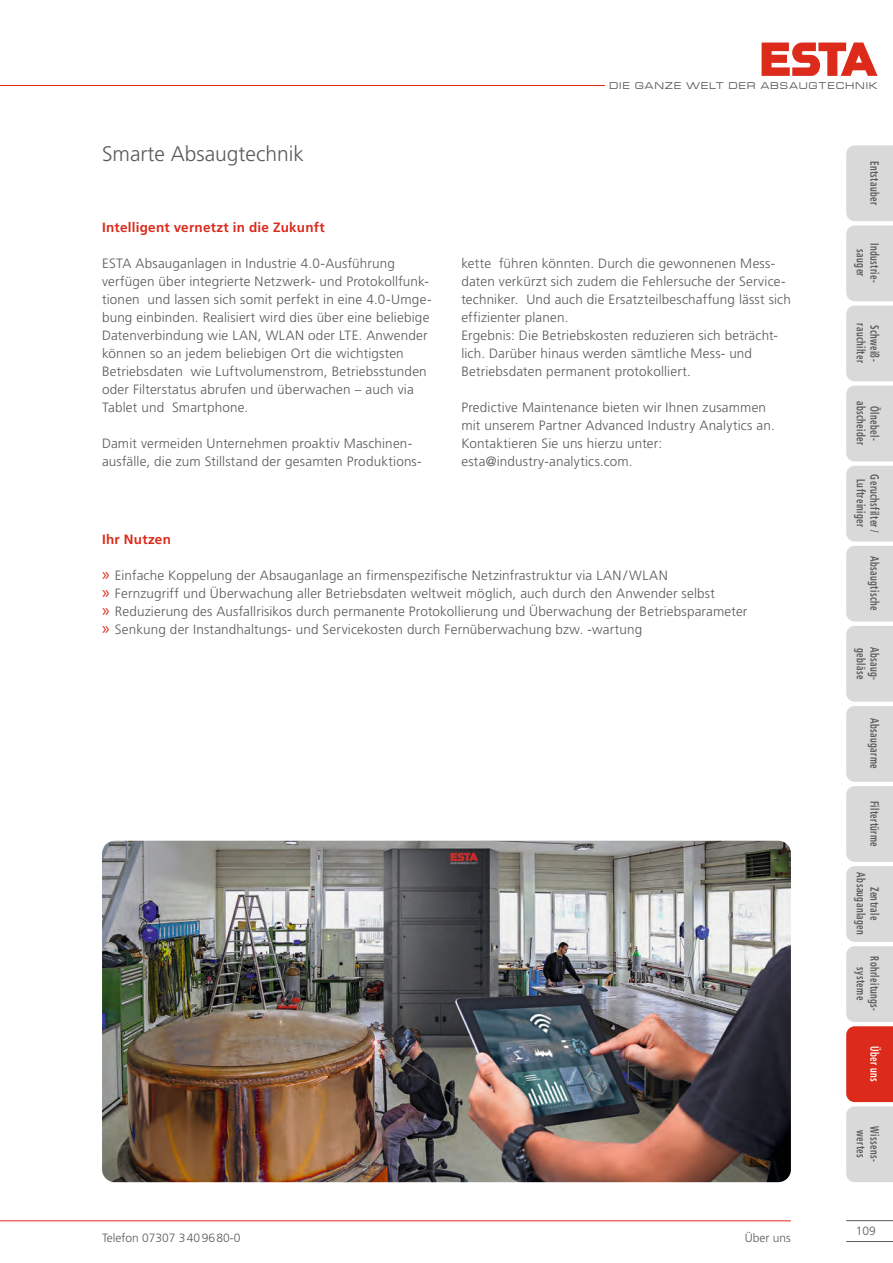
<style>
.page{position:relative;width:893px;height:1263px;background:#fff}
.page>*{position:absolute;margin:0;border:0;box-sizing:border-box;transform-origin:0 0}
.t1{font:300 21px "Frutiger LT Std";color:#5a5a5a}
.t2{font:300 13.5px/18px "Frutiger LT Std";letter-spacing:.015em;color:#5a5a5a}
.t3{font:700 13.5px "Frutiger LT Std";letter-spacing:.02em;color:#dc2a1b}
.t4{font:700 condensed 12px/13.5px "Frutiger LT Std";letter-spacing:.04em;color:#5a5a5a;text-align:center;scale:.75 1}
.t5{font:300 12px "Frutiger LT Std";color:#5a5a5a}
.t6{font:700 condensed 12px "Frutiger LT Std";letter-spacing:.04em;color:#fff;scale:.75 1}
.t7{font:10.2px "Microgramma D Medi Exte";letter-spacing:.15em;color:#5a5a5a;scale:.95 1}
.s1{font-family:"Myriad Pro";font-weight:400;font-size:18px;color:#dc2a1b}
</style>
<div class="page">
<hr style="left:0;top:1220px;width:791px;height:1px;background:#dc2a1b">
<hr style="left:846px;top:1220px;width:47px;height:1px;background:#5a5a5a">
<hr style="left:846px;top:1241px;width:47px;height:1px;background:#5a5a5a">
<img style="left:102px;top:841px;width:689px;height:341px">
<hr style="left:0;top:85px;width:605px;height:1px;background:#dc2a1b">
<svg style="left:762px;top:43px;width:115px;height:33px"></svg>
<svg style="left:846px;top:145px;width:47px;height:1037px;background:#dbcecd"></svg>
<h1 class="t1" style="left:102px;top:142px;width:203px">Smarte Absaugtechnik</h1>
<p class="t7" style="left:609px;top:79px;width:284px">DIE GANZE WELT DER ABSAUGTECHNIK</p>
<p class="t4" style="left:881px;top:161px;width:60px;rotate:90deg">Entstauber</p>
<p class="t3" style="left:102px;top:220px;width:224px">Intelligent vernetzt in die Zukunft</p>
<p class="t2" style="left:102px;top:255px;width:331px">ESTA Absauganlagen in Industrie 4.0-Ausführung verfügen über integrierte Netzwerk- und Protokollfunk&shy;tionen und lassen sich somit perfekt in eine 4.0-Umge&shy;bung einbinden. Realisiert wird dies über eine beliebige Datenverbindung wie LAN, WLAN oder LTE. Anwender können so an jedem beliebigen Ort die wichtigsten Betriebsdaten wie Luftvolumenstrom, Betriebsstunden oder Filterstatus abrufen und überwachen – auch via Tablet und Smartphone.</p>
<p class="t2" style="left:102px;top:435px;width:321px">Damit vermeiden Unternehmen proaktiv Maschinen&shy;ausfälle, die zum Stillstand der gesamten Produktions-</p>
<p class="t2" style="left:461px;top:255px;width:331px">kette führen könnten. Durch die gewonnenen Mess&shy;daten verkürzt sich zudem die Fehlersuche der Service&shy;techniker. Und auch die Ersatzteilbeschaffung lässt sich effizienter planen.<br>Ergebnis: Die Betriebskosten reduzieren sich beträcht&shy;lich. Darüber hinaus werden sämtliche Mess- und Betriebsdaten permanent protokolliert.</p>
<p class="t2" style="left:461px;top:399px;width:315px">Predictive Maintenance bieten wir Ihnen zusammen mit unserem Partner Advanced Industry Analytics an.<br>Kontaktieren Sie uns hierzu unter: esta@industry-analytics.com.</p>
<p class="t3" style="left:102px;top:531px;width:70px">Ihr Nutzen</p>
<p class="t2" style="left:102px;top:567px;width:647px"><span class="s1">»</span> Einfache Koppelung der Absauganlage an firmenspezifische Netzinfrastruktur via LAN/WLAN<br><span class="s1">»</span> Fernzugriff und Überwachung aller Betriebsdaten weltweit möglich, auch durch den Anwender selbst<br><span class="s1">»</span> Reduzierung des Ausfallrisikos durch permanente Protokollierung und Überwachung der Betriebsparameter <span class="s1">»</span> Senkung der Instandhaltungs- und Servicekosten durch Fernüberwachung bzw. -wartung</p>
<p class="t5" style="left:102px;top:1231px;width:140px">Telefon 07307 3409680-0</p>
<p class="t5" style="left:745px;top:1231px;width:48px">Über uns</p>
<p class="t4" style="left:881px;top:243px;width:54px;rotate:90deg">Industrie&shy;sauger</p>
<p class="t4" style="left:868px;top:323px;width:54px;rotate:90deg">rauchilter</p>
<p class="t4" style="left:881px;top:325px;width:50px;rotate:90deg">Schweiß-</p>
<p class="t4" style="left:881px;top:401px;width:60px;rotate:90deg">Ölnebel&shy;abscheider</p>
<p class="t4" style="left:881px;top:474px;width:78px;rotate:90deg">Geruchsfilter /<br>Luftreiniger</p>
<p class="t4" style="left:881px;top:556px;width:74px;rotate:90deg">Absaugtische</p>
<p class="t4" style="left:868px;top:648px;width:43px;rotate:90deg">gebläse</p>
<p class="t4" style="left:881px;top:647px;width:45px;rotate:90deg">Absaug-</p>
<p class="t4" style="left:881px;top:718px;width:69px;rotate:90deg">Absaugarme</p>
<p class="t4" style="left:881px;top:801px;width:63px;rotate:90deg">Filtertürme</p>
<p class="t4" style="left:881px;top:872px;width:85px;rotate:90deg">Zentrale<br>Absauganlagen</p>
<p class="t4" style="left:881px;top:956px;width:75px;rotate:90deg">Rohrleitungs&shy;systeme</p>
<p class="t6" style="left:882px;top:1046px;width:49px;rotate:90deg">Über uns</p>
<p class="t4" style="left:868px;top:1130px;width:38px;rotate:90deg">wertes</p>
<p class="t4" style="left:881px;top:1126px;width:48px;rotate:90deg">Wissens-</p>
<p class="t5" style="left:856px;top:1224px;width:22px">109</p>
</div>
